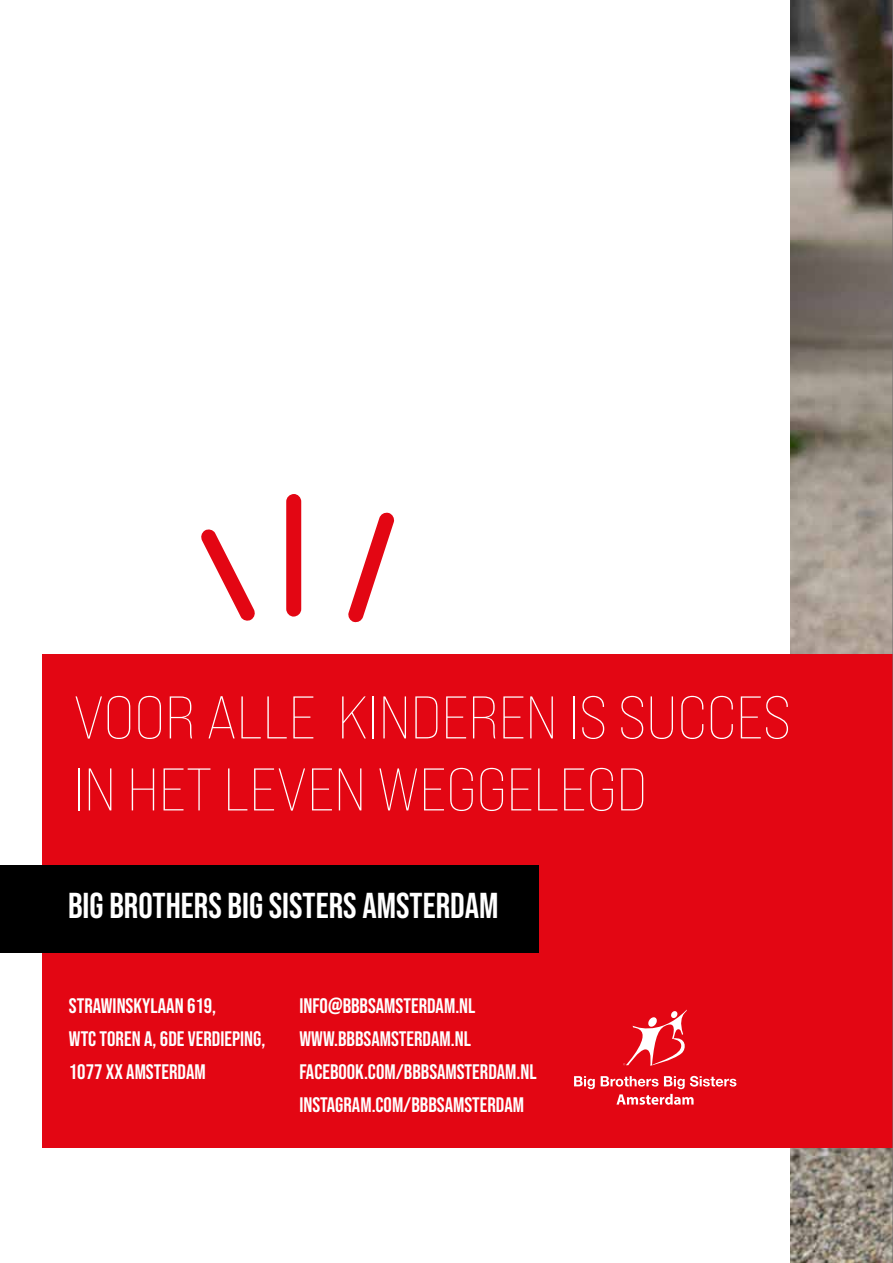
<style>
.page{position:relative;width:893px;height:1263px;background:#fff}
.page>*{position:absolute;margin:0;border:0;box-sizing:border-box;transform-origin:0 0}
.t1{font:60px/72px "Bebas Neue Pro Exp Lt";color:#fff}
.t2{font:36px "Bebas Neue";color:#fff}
.t3{font:21px/33px "Bebas Neue";color:#fff}
</style>
<div class="page">
<img style="left:791px;top:0;width:101px;height:1263px">
<div style="left:43px;top:654px;width:850px;height:403px;background:#e30613"></div>
<div style="left:43px;top:992px;width:850px;height:156px;background:#e30613"></div>
<div style="left:0;top:865px;width:539px;height:87px;background:#000"></div>
<svg style="left:623px;top:1009px;width:64px;height:57px"></svg>
<svg style="left:574px;top:1076px;width:162px;height:29px"></svg>
<svg style="left:201px;top:529px;width:54px;height:92px"></svg>
<div style="left:286px;top:494px;width:15px;height:123px;background:#e30613;border-radius:8px"></div>
<svg style="left:348px;top:512px;width:47px;height:111px"></svg>
<hr style="left:892px;top:0;width:1px;height:1263px;background:#706f6f">
<h1 class="t1" style="left:73px;top:681px;width:719px">VOOR ALLE KINDEREN IS SUCCES<br>IN HET LEVEN WEGGELEGD</h1>
<h2 class="t2" style="left:68px;top:885px;width:432px">BIG BROTHERS BIG SISTERS AMSTERDAM</h2>
<p class="t3" style="left:69px;top:989px;width:198px">STRAWINSKYLAAN 619,<br>WTC TOREN A, 6DE VERDIEPING,<br>1077 XX AMSTERDAM</p>
<p class="t3" style="left:299px;top:989px;width:239px">INFO@BBBSAMSTERDAM.NL<br>WWW.BBBSAMSTERDAM.NL<br>FACEBOOK.COM/BBBSAMSTERDAM.NL<br>INSTAGRAM.COM/BBBSAMSTERDAM</p>
</div>
